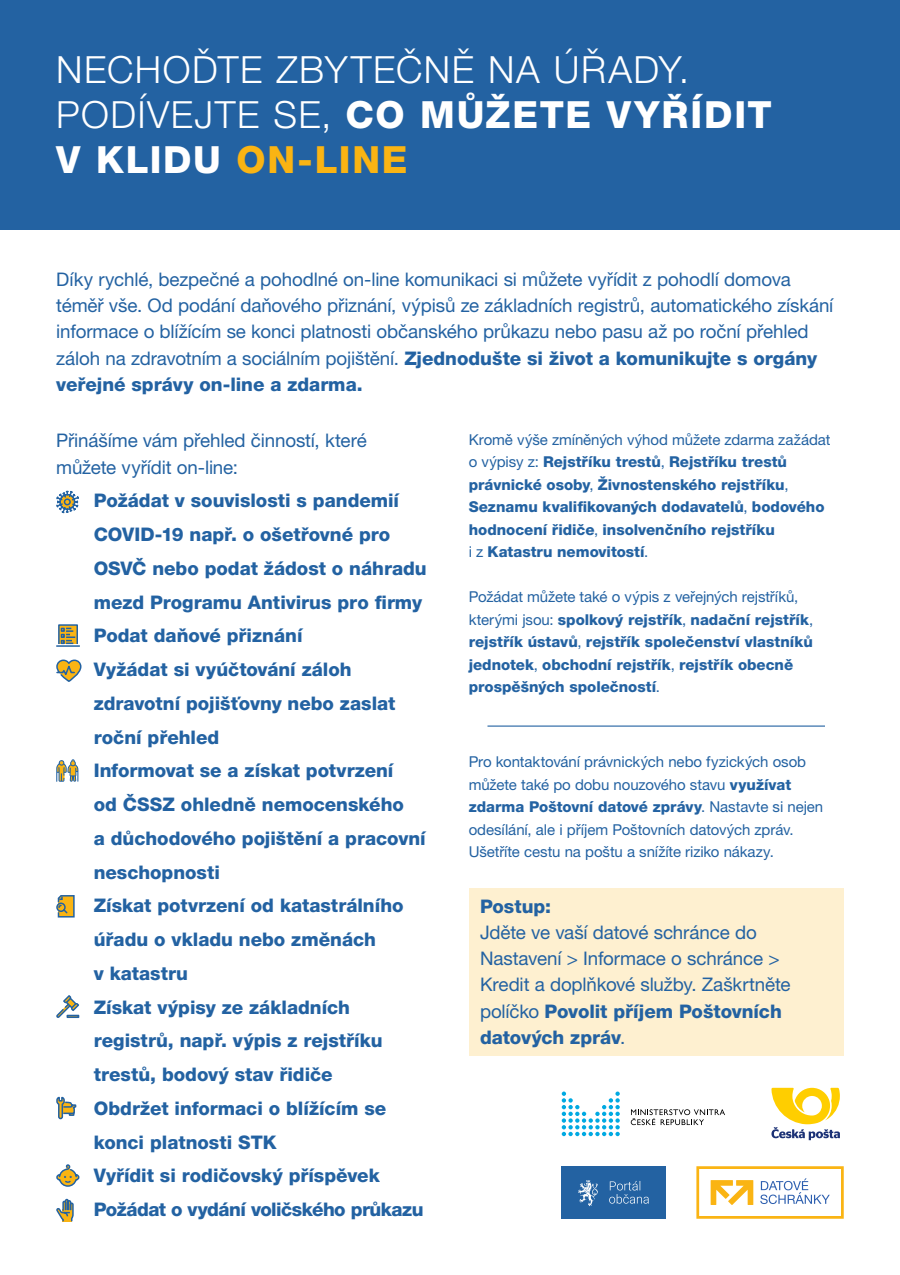
<style>
.page{position:relative;width:900px;height:1275px;background:#fff}
.page>*{position:absolute;margin:0;border:0;box-sizing:border-box;transform-origin:0 0}
.t1{font:300 37.5px/45px "Helvetica Neue LT Pro";letter-spacing:.04em;color:#fff}
.t2{font:800 18.75px/33.8px "Helvetica Neue LT Pro";color:#2362a2}
.t3{font:18.75px/26.2px "Helvetica Neue LT Pro";letter-spacing:-.01em;color:#2362a2}
.t4{font:800 15px/22.5px "Helvetica Neue LT Pro";color:#2362a2}
.t5{font:15px/22.5px "Helvetica Neue LT Pro";letter-spacing:-.005em;color:#2362a2}
.s1{font-weight:800}
.s2{font-weight:800;color:#fab413}
.s3{font-weight:400}
</style>
<div class="page">
<svg style="left:56px;top:490px;width:23px;height:24px"></svg>
<svg style="left:56px;top:624px;width:24px;height:23px"></svg>
<svg style="left:56px;top:659px;width:26px;height:23px"></svg>
<svg style="left:56px;top:759px;width:22px;height:23px"></svg>
<svg style="left:56px;top:895px;width:19px;height:23px"></svg>
<svg style="left:56px;top:995px;width:24px;height:24px"></svg>
<svg style="left:56px;top:1096px;width:21px;height:24px"></svg>
<svg style="left:56px;top:1164px;width:24px;height:23px"></svg>
<svg style="left:56px;top:1198px;width:18px;height:24px"></svg>
<div style="left:0;top:0;width:900px;height:229px;background:#2362a2"></div>
<svg style="left:631px;top:1109px;width:94px;height:16px"></svg>
<svg style="left:562px;top:1092px;width:58px;height:44px"></svg>
<svg style="left:760px;top:1178px;width:70px;height:26px"></svg>
<svg style="left:711px;top:1180px;width:42px;height:25px"></svg>
<div style="left:696px;top:1166px;width:148px;height:53px;border:3px solid #fab413"></div>
<div style="left:561px;top:1166px;width:105px;height:53px;background:#2362a2"></div>
<svg style="left:578px;top:1180px;width:20px;height:26px"></svg>
<svg style="left:609px;top:1181px;width:40px;height:23px"></svg>
<svg style="left:771px;top:1088px;width:69px;height:52px"></svg>
<div style="left:469px;top:888px;width:375px;height:167px;background:#fef0d0"></div>
<hr style="left:488px;top:726px;width:337px;height:1px;background:#2362a2">
<h1 class="t1" style="left:56px;top:46px;width:717px">NECHOĎTE ZBYTEČNĚ NA ÚŘADY.<br>PODÍVEJTE SE, <span class="s1">CO MŮŽETE VYŘÍDIT<br>V KLIDU</span> <span class="s2">ON-LINE</span></h1>
<p class="t3" style="left:56px;top:266px;width:779px">Díky rychlé, bezpečné a pohodlné on-line komunikaci si můžete vyřídit z pohodlí domova téměř vše. Od podání daňového přiznání, výpisů ze základních registrů, automatického získání informace o blížícím se konci platnosti občanského průkazu nebo pasu až po roční přehled záloh na zdravotním a sociálním pojištění. <span class="s1">Zjednodušte si život a komunikujte s orgány veřejné správy on-line a zdarma.</span></p>
<p class="t3" style="left:56px;top:427px;width:312px">Přinášíme vám přehled činností, které můžete vyřídit on-line:</p>
<p class="t2" style="left:94px;top:484px;width:335px">Požádat v souvislosti s pandemií<br>COVID-19 např. o ošetřovné pro<br>OSVČ nebo podat žádost o náhradu mezd Programu Antivirus pro firmy<br>Podat daňové přiznání<br>Vyžádat si vyúčtování záloh zdravotní pojišťovny nebo zaslat roční přehled<br>Informovat se a získat potvrzení<br>od ČSSZ ohledně nemocenského<br>a důchodového pojištění a pracovní neschopnosti<br>Získat potvrzení od katastrálního úřadu o vkladu nebo změnách<br>v katastru<br>Získat výpisy ze základních registrů, např. výpis z rejstříku trestů, bodový stav řidiče<br>Obdržet informaci o blížícím se konci platnosti STK<br>Vyřídit si rodičovský příspěvek<br>Požádat o vydání voličského průkazu</p>
<p class="t4" style="left:469px;top:428px;width:363px"><span class="s3">Kromě výše zmíněných výhod můžete zdarma zažádat o výpisy z:</span> Rejstříku trestů<span class="s3">,</span> Rejstříku trestů právnické osoby<span class="s3">,</span> Živnostenského rejstříku<span class="s3">, </span>Seznamu kvalifikovaných dodavatelů<span class="s3">,</span> bodového hodnocení řidiče<span class="s3">,</span> insolvenčního rejstříku<br><span class="s3">i z</span> Katastru nemovitostí<span class="s3">.</span></p>
<p class="t4" style="left:469px;top:585px;width:346px"><span class="s3">Požádat můžete také o výpis z veřejných rejstříků, kterými jsou:</span> spolkový rejstřík<span class="s3">,</span> nadační rejstřík<span class="s3">, </span>rejstřík ústavů<span class="s3">,</span> rejstřík společenství vlastníků jednotek<span class="s3">,</span> obchodní rejstřík<span class="s3">,</span> rejstřík obecně prospěšných společností<span class="s3">.</span></p>
<p class="t5" style="left:469px;top:750px;width:356px">Pro kontaktování právnických nebo fyzických osob můžete také po dobu nouzového stavu <span class="s1">využívat zdarma Poštovní datové zprávy</span>. Nastavte si nejen odesílání, ale i příjem Poštovních datových zpráv.<br>Ušetříte cestu na poštu a snížíte riziko nákazy.</p>
<p class="t2" style="left:480px;top:889px;width:73px">Postup:</p>
<p class="t3" style="left:480px;top:919px;width:312px">Jděte ve vaší datové schránce do<br>Nastavení &gt; Informace o schránce &gt;<br>Kredit a doplňkové služby. Zaškrtněte políčko <span class="s1">Povolit příjem Poštovních datových zpráv</span>.</p>
</div>
